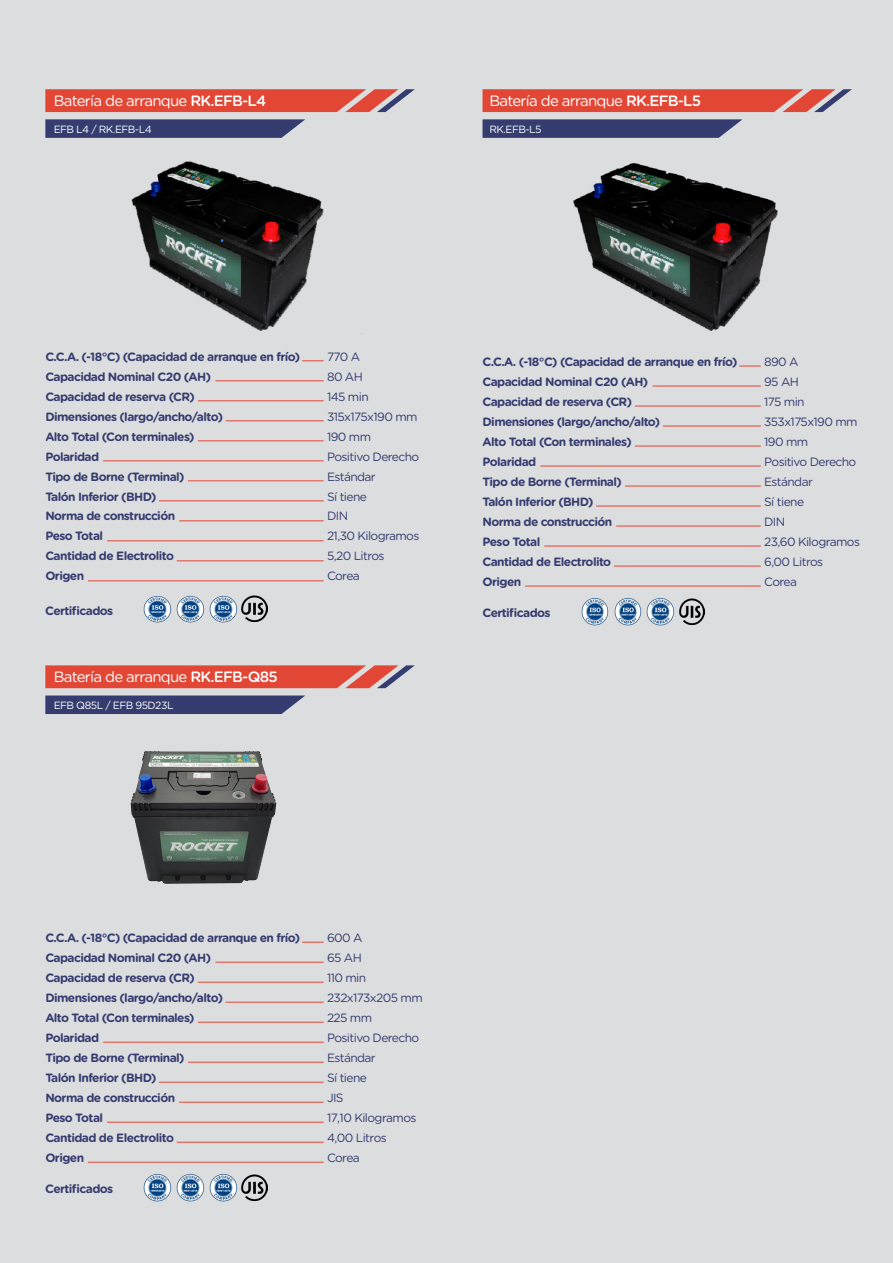
<style>
.page{position:relative;width:893px;height:1263px;background:#dcdddf}
.page>*{position:absolute;margin:0;border:0;box-sizing:border-box;transform-origin:0 0}
.t1{font:15px "Gotham Rounded";letter-spacing:-.05em;color:#fff}
.t2{font:700 12px/20px "Gotham Rounded";letter-spacing:-.05em;color:#353c6f}
.t3{font:12px/20px "Gotham Rounded";letter-spacing:-.05em;color:#353c6f}
.t4{font:10.5px "Gotham Rounded";letter-spacing:-.05em;color:#fff}
.s1{font-weight:500}
</style>
<div class="page">
<svg style="left:482px;top:119px;width:260px;height:19px;background:#404776"></svg>
<svg style="left:482px;top:89px;width:370px;height:23px;background:#dd5447"></svg>
<svg style="left:739px;top:366px;width:22px;height:1px"></svg>
<hr style="left:652px;top:386px;width:109px;height:1px;background:#e24736">
<hr style="left:635px;top:406px;width:126px;height:1px;background:#e24736">
<hr style="left:663px;top:426px;width:98px;height:1px;background:#e24736">
<hr style="left:635px;top:446px;width:126px;height:1px;background:#e24736">
<hr style="left:540px;top:466px;width:221px;height:1px;background:#e24736">
<hr style="left:625px;top:486px;width:136px;height:1px;background:#e24736">
<hr style="left:596px;top:506px;width:165px;height:1px;background:#e24736">
<hr style="left:616px;top:526px;width:145px;height:1px;background:#e24736">
<hr style="left:544px;top:546px;width:217px;height:1px;background:#e24736">
<hr style="left:614px;top:566px;width:147px;height:1px;background:#e24736">
<hr style="left:525px;top:586px;width:236px;height:1px;background:#e24736">
<img style="left:679px;top:598px;width:26px;height:26px">
<img style="left:647px;top:598px;width:28px;height:27px">
<img style="left:614px;top:598px;width:28px;height:27px">
<img style="left:581px;top:598px;width:28px;height:27px">
<svg style="left:45px;top:119px;width:260px;height:19px;background:#404776"></svg>
<svg style="left:45px;top:89px;width:370px;height:23px;background:#dd5447"></svg>
<svg style="left:302px;top:360px;width:22px;height:1px"></svg>
<hr style="left:215px;top:380px;width:109px;height:1px;background:#e24736">
<hr style="left:198px;top:400px;width:126px;height:1px;background:#e24736">
<hr style="left:226px;top:420px;width:98px;height:1px;background:#e24736">
<hr style="left:198px;top:440px;width:126px;height:1px;background:#e24736">
<hr style="left:103px;top:460px;width:221px;height:1px;background:#e24736">
<hr style="left:188px;top:480px;width:136px;height:1px;background:#e24736">
<hr style="left:159px;top:500px;width:165px;height:1px;background:#e24736">
<hr style="left:179px;top:520px;width:145px;height:1px;background:#e24736">
<hr style="left:107px;top:540px;width:217px;height:1px;background:#e24736">
<hr style="left:177px;top:560px;width:147px;height:1px;background:#e24736">
<hr style="left:88px;top:580px;width:236px;height:1px;background:#e24736">
<img style="left:242px;top:596px;width:26px;height:26px">
<img style="left:210px;top:596px;width:27px;height:27px">
<img style="left:177px;top:596px;width:28px;height:27px">
<img style="left:144px;top:596px;width:28px;height:27px">
<svg style="left:45px;top:695px;width:260px;height:19px;background:#414777"></svg>
<svg style="left:45px;top:665px;width:370px;height:23px;background:#dd5548"></svg>
<svg style="left:302px;top:942px;width:22px;height:1px"></svg>
<hr style="left:215px;top:962px;width:109px;height:1px;background:#e24736">
<hr style="left:198px;top:982px;width:126px;height:1px;background:#e24736">
<hr style="left:226px;top:1002px;width:98px;height:1px;background:#e24736">
<hr style="left:198px;top:1022px;width:126px;height:1px;background:#e24736">
<hr style="left:103px;top:1042px;width:221px;height:1px;background:#e24736">
<hr style="left:188px;top:1062px;width:136px;height:1px;background:#e24736">
<hr style="left:159px;top:1082px;width:165px;height:1px;background:#e24736">
<hr style="left:179px;top:1102px;width:145px;height:1px;background:#e24736">
<hr style="left:107px;top:1122px;width:217px;height:1px;background:#e24736">
<hr style="left:177px;top:1142px;width:147px;height:1px;background:#e24736">
<hr style="left:88px;top:1162px;width:236px;height:1px;background:#e24736">
<img style="left:242px;top:1174px;width:26px;height:26px">
<img style="left:210px;top:1174px;width:27px;height:27px">
<img style="left:177px;top:1174px;width:28px;height:27px">
<img style="left:144px;top:1174px;width:28px;height:27px">
<img style="left:131px;top:161px;width:231px;height:173px">
<img style="left:573px;top:163px;width:205px;height:168px">
<img style="left:130px;top:751px;width:147px;height:133px">
<p class="t1" style="left:54px;top:90px;width:214px">Batería de arranque <span class="s1">RK.EFB-L4</span></p>
<p class="t4" style="left:54px;top:122px;width:100px">EFB L4 / RK.EFB-L4</p>
<p class="t1" style="left:489px;top:90px;width:213px">Batería de arranque <span class="s1">RK.EFB-L5</span></p>
<p class="t4" style="left:489px;top:122px;width:54px">RK.EFB-L5</p>
<p class="t2" style="left:45px;top:346px;width:256px">C.C.A. (-18°C) (Capacidad de arranque en frío)<br>Capacidad Nominal C20 (AH)<br>Capacidad de reserva (CR)<br>Dimensiones (largo/ancho/alto)<br>Alto Total (Con terminales)<br>Polaridad<br>Tipo de Borne (Terminal)<br>Talón Inferior (BHD)<br>Norma de construcción<br>Peso Total<br>Cantidad de Electrolito<br>Origen</p>
<p class="t3" style="left:327px;top:346px;width:94px">770 A<br>80 AH<br>145 min<br>315x175x190 mm<br>190 mm<br>Positivo Derecho<br>Estándar<br>Sí tiene<br>DIN<br>21,30 Kilogramos<br>5,20 Litros<br>Corea</p>
<p class="t2" style="left:45px;top:600px;width:70px">Certificados</p>
<p class="t1" style="left:54px;top:666px;width:226px">Batería de arranque <span class="s1">RK.EFB-Q85</span></p>
<p class="t4" style="left:54px;top:698px;width:121px">EFB Q85L / EFB 95D23L</p>
<p class="t2" style="left:482px;top:351px;width:257px">C.C.A. (-18°C) (Capacidad de arranque en frío)<br>Capacidad Nominal C20 (AH)<br>Capacidad de reserva (CR)<br>Dimensiones (largo/ancho/alto)<br>Alto Total (Con terminales)<br>Polaridad<br>Tipo de Borne (Terminal)<br>Talón Inferior (BHD)<br>Norma de construcción<br>Peso Total<br>Cantidad de Electrolito<br>Origen</p>
<p class="t3" style="left:764px;top:351px;width:97px">890 A<br>95 AH<br>175 min<br>353x175x190 mm<br>190 mm<br>Positivo Derecho<br>Estándar<br>Sí tiene<br>DIN<br>23,60 Kilogramos<br>6,00 Litros<br>Corea</p>
<p class="t2" style="left:482px;top:602px;width:70px">Certificados</p>
<p class="t2" style="left:45px;top:927px;width:256px">C.C.A. (-18°C) (Capacidad de arranque en frío)<br>Capacidad Nominal C20 (AH)<br>Capacidad de reserva (CR)<br>Dimensiones (largo/ancho/alto)<br>Alto Total (Con terminales)<br>Polaridad<br>Tipo de Borne (Terminal)<br>Talón Inferior (BHD)<br>Norma de construcción<br>Peso Total<br>Cantidad de Electrolito<br>Origen</p>
<p class="t3" style="left:327px;top:927px;width:97px">600 A<br>65 AH<br>110 min<br>232x173x205 mm<br>225 mm<br>Positivo Derecho<br>Estándar<br>Sí tiene<br>JIS<br>17,10 Kilogramos<br>4,00 Litros<br>Corea</p>
<p class="t2" style="left:45px;top:1178px;width:70px">Certificados</p>
</div>
